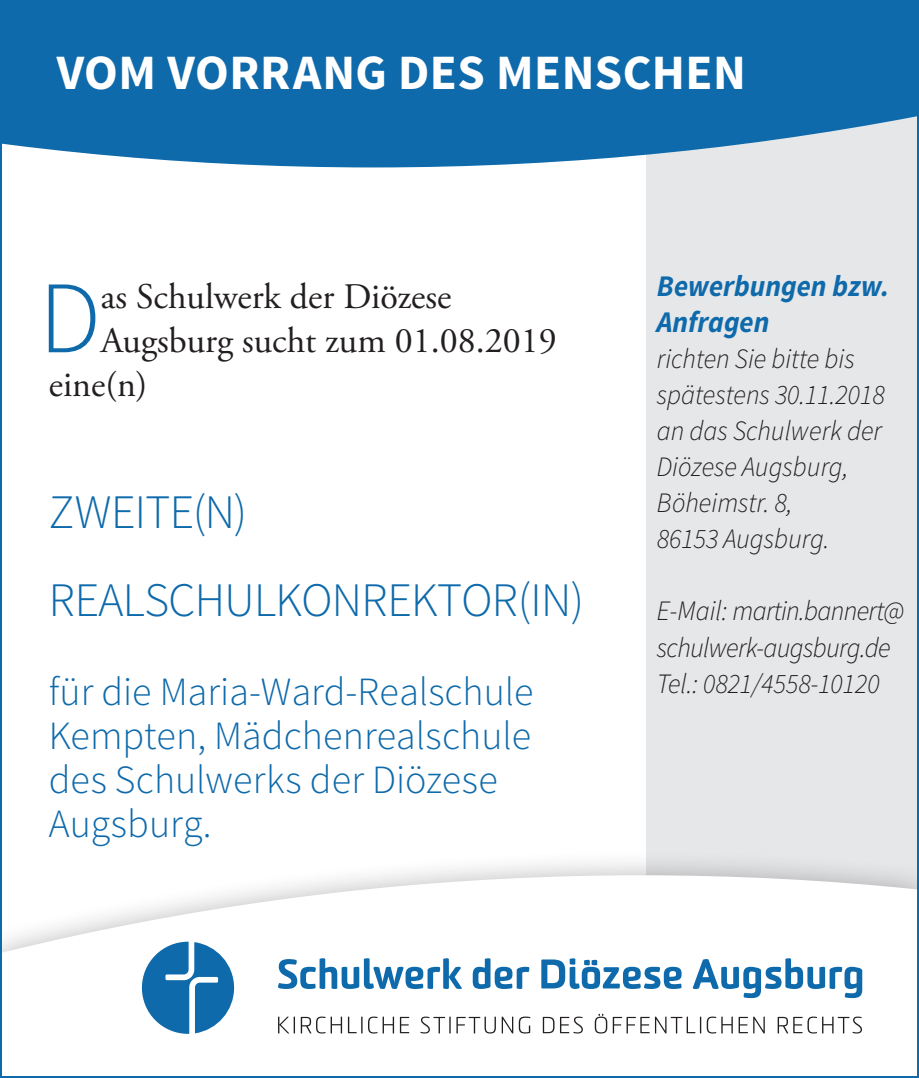
<style>
.page{position:relative;width:919px;height:1078px;background:#fff}
.page>*{position:absolute;margin:0;border:0;box-sizing:border-box;transform-origin:0 0}
.Body_Initial{font:300 102.8px "Source Sans Pro";color:#0e6aab}
.Titeltext{font:700 49.6px "Source Sans Pro";letter-spacing:.01em;color:#fff}
.H3_nach_H1{font:300 48px/88px "Source Sans Pro";letter-spacing:-.01em;color:#0e6aab}
.H3_nach_H1-2{font:300 40px/44px "Source Sans Pro";color:#0e6aab}
.Body_Initial-2{font:36px/44px "Adobe Garamond Pro";color:#231f20}
.H3_nach_H1-3{font:36px "Adobe Garamond Pro";color:#231f20}
.Marginaltext_Zuwisch{font:italic 700 30px/36px "Source Sans Pro";color:#0e6aab;scale:.95 1}
.Marginaltext{font:italic 300 28px/36px "Source Sans Pro";color:#231f20;scale:.95 1}
.Marginaltext-2{font:italic 300 28px/36px "Source Sans Pro";letter-spacing:-.025em;color:#231f20;scale:.95 1}
</style>
<div class="page">
<div style="left:646px;top:0;width:272px;height:1020px;background:#e6e7e9"></div>
<div style="left:0;top:848px;width:918px;height:229px;background:#231f20;opacity:.3"></div>
<svg style="left:3px;top:875px;width:912px;height:199px"></svg>
<svg style="left:278px;top:958px;width:184px;height:30px"></svg>
<svg style="left:472px;top:958px;width:57px;height:30px"></svg>
<svg style="left:541px;top:958px;width:140px;height:30px"></svg>
<svg style="left:692px;top:958px;width:170px;height:39px"></svg>
<svg style="left:142px;top:941px;width:92px;height:92px"></svg>
<svg style="left:278px;top:1016px;width:17px;height:17px"></svg>
<svg style="left:301px;top:1016px;width:41px;height:17px"></svg>
<svg style="left:348px;top:1016px;width:14px;height:17px"></svg>
<svg style="left:368px;top:1016px;width:26px;height:17px"></svg>
<svg style="left:400px;top:1016px;width:9px;height:16px"></svg>
<svg style="left:420px;top:1016px;width:30px;height:17px"></svg>
<svg style="left:456px;top:1016px;width:74px;height:17px"></svg>
<svg style="left:542px;top:1016px;width:12px;height:16px"></svg>
<svg style="left:560px;top:1016px;width:23px;height:17px"></svg>
<svg style="left:594px;top:1013px;width:55px;height:20px"></svg>
<svg style="left:655px;top:1016px;width:77px;height:17px"></svg>
<svg style="left:738px;top:1016px;width:9px;height:16px"></svg>
<svg style="left:753px;top:1016px;width:11px;height:17px"></svg>
<svg style="left:777px;top:1016px;width:84px;height:17px"></svg>
<svg style="left:3px;top:3px;width:912px;height:164px;fill:#0e6aab"></svg>
<p class="Titeltext" style="left:57px;top:41px;width:690px">VOM VORRANG DES MENSCHEN</p>
<p class="Body_Initial" style="left:39px;top:255px;width:63px">D</p>
<p class="Body_Initial-2" style="left:101px;top:276px;width:457px">as Schulwerk der Diözese<br>Augsburg sucht zum 01.08.2019</p>
<p class="H3_nach_H1-3" style="left:49px;top:363px;width:100px">eine(n)</p>
<p class="H3_nach_H1" style="left:49px;top:468px;width:537px">ZWEITE(N)<br>REALSCHULKONREKTOR(IN)</p>
<p class="H3_nach_H1-2" style="left:49px;top:669px;width:486px">für die Maria-Ward-Realschule<br>Kempten, Mädchenrealschule des Schulwerks der Diözese<br>Augsburg.</p>
<p class="Marginaltext_Zuwisch" style="left:657px;top:268px;width:246px">Bewerbungen bzw.<br>Anfragen</p>
<p class="Marginaltext" style="left:657px;top:341px;width:241px">richten Sie bitte bis spätestens 30.11.2018 an das Schulwerk der<br>Diözese Augsburg,<br>Böheimstr. 8,<br>86153 Augsburg.</p>
<p class="Marginaltext-2" style="left:657px;top:593px;width:262px">E-Mail: martin.bannert@ schulwerk-augsburg.de</p>
<p class="Marginaltext" style="left:657px;top:665px;width:236px">Tel.: 0821/4558-10120</p>
</div>
